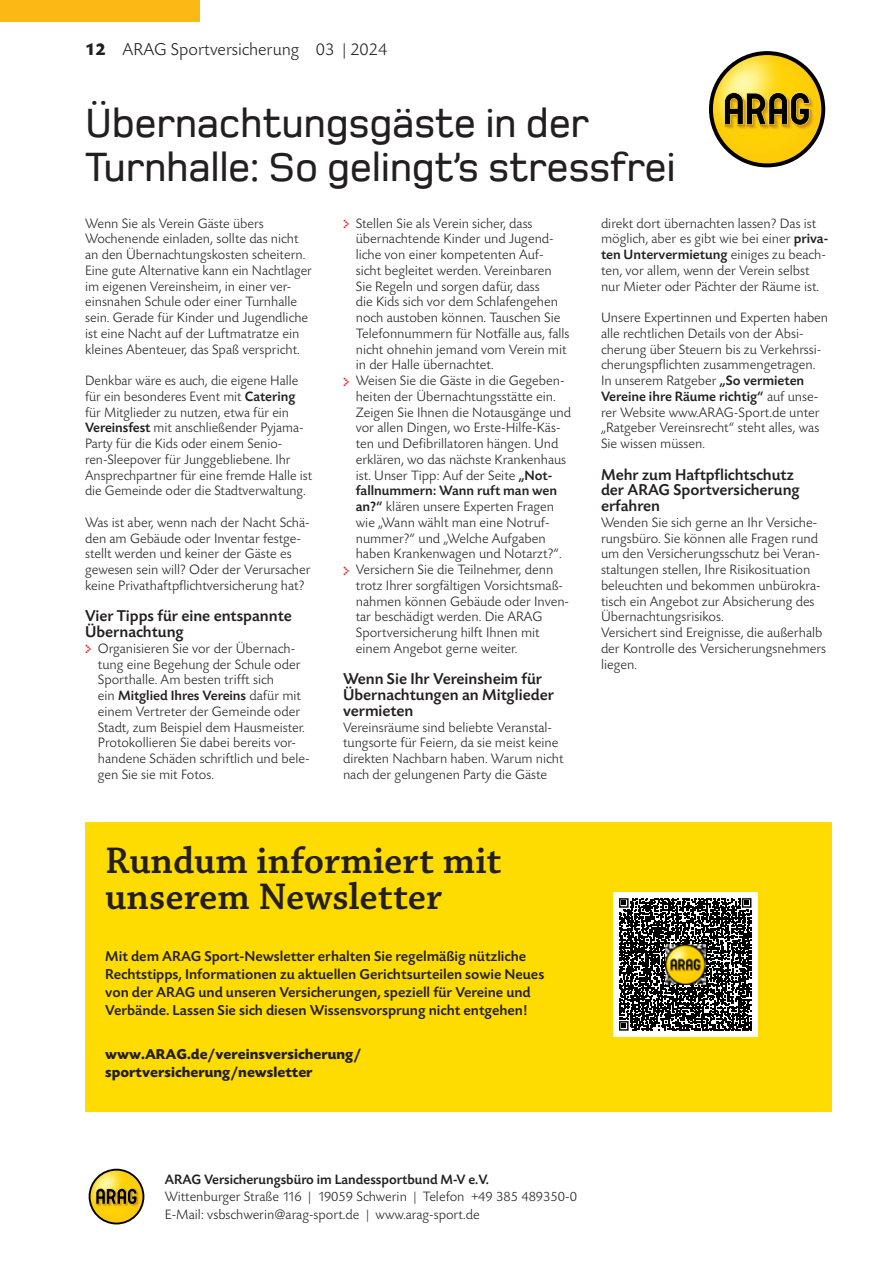
<style>
.page{position:relative;width:893px;height:1263px;background:#fff}
.page>*{position:absolute;margin:0;border:0;box-sizing:border-box;transform-origin:0 0}
.Grundtext_Magazin{font:500 42px/43.5px "Foundry Monoline";letter-spacing:-.01em;color:#231f20}
.Grundtext_Magazin-2{font:600 39px "Chaparral Pro";color:#231f20}
.Grundtext_Magazin-3{font:300 18px "Today SB";color:#231f20}
.Grundtext_Magazin-4{font:500 16.5px/15.8px "Today SB";color:#231f20}
.Grundtext_Magazin-5{font:500 15px/18px "Today SB";color:#231f20}
.Grundtext_Magazin-6{font:700 15px "Today SB";color:#231f20}
.Grundtext_Magazin-7{font:300 14.25px/15.8px "Today SB";color:#231f20}
.t1{font:500 14.25px "Today SB";color:#231f20}
.s1{font-weight:700}
.s2{font-weight:500}
.s3{font-family:"Simple Direction Arrows";font-weight:400;color:#ee1d23}
</style>
<div class="page">
<svg style="left:89px;top:1169px;width:55px;height:55px"></svg>
<img style="left:91px;top:1170px;width:51px;height:52px;border-radius:26px">
<svg style="left:96px;top:1188px;width:41px;height:16px"></svg>
<svg style="left:709px;top:51px;width:116px;height:116px"></svg>
<img style="left:713px;top:55px;width:108px;height:108px;border-radius:54px">
<svg style="left:724px;top:92px;width:85px;height:33px;background:#715d12"></svg>
<div style="left:0;top:0;width:200px;height:21px;background:#fcb814"></div>
<div style="left:85px;top:822px;width:746px;height:289px;background:#ffdc01"></div>
<div style="left:613px;top:892px;width:145px;height:145px;background:#fff"></div>
<svg style="left:619px;top:898px;width:132px;height:133px"></svg>
<img style="left:665px;top:944px;width:40px;height:40px">
<p class="Grundtext_Magazin-3" style="left:85px;top:40px;width:304px"><span class="s1">12</span> ARAG Sportversicherung 03 | 2024</p>
<p class="Grundtext_Magazin" style="left:85px;top:102px;width:592px">Übernachtungsgäste in der<br>Turnhalle: So gelingt’s stressfrei</p>
<p class="Grundtext_Magazin-7" style="left:85px;top:216px;width:228px">Wenn Sie als Verein Gäste übers Wochenende einladen, sollte das nicht an den Übernachtungskosten scheitern.<br>Eine gute Alternative kann ein Nachtlager im eigenen Vereinsheim, in einer ver&shy;einsnahen Schule oder einer Turnhalle sein. Gerade für Kinder und Jugendliche ist eine Nacht auf der Luftmatratze ein kleines Abenteuer, das Spaß verspricht.</p>
<p class="Grundtext_Magazin-7" style="left:85px;top:373px;width:229px">Denkbar wäre es auch, die eigene Halle für ein besonderes Event mit <span class="s2">Catering </span>für Mitglieder zu nutzen, etwa für ein <span class="s2">Vereinsfest</span> mit anschließender Pyjama-Party für die Kids oder einem Senio&shy;ren-Sleepover für Junggebliebene. Ihr Ansprechpartner für eine fremde Halle ist die Gemeinde oder die Stadtverwaltung.</p>
<p class="Grundtext_Magazin-7" style="left:85px;top:515px;width:227px">Was ist aber, wenn nach der Nacht Schä&shy;den am Gebäude oder Inventar festge&shy;stellt werden und keiner der Gäste es gewesen sein will? Oder der Verursacher keine Privathaftpflichtversicherung hat?</p>
<p class="Grundtext_Magazin-4" style="left:85px;top:609px;width:208px">Vier Tipps für eine entspannte<br>Übernachtung</p>
<p class="Grundtext_Magazin-7" style="left:98px;top:641px;width:213px;text-indent:-13px"><span class="s3">y</span> Organisieren Sie vor der Übernach&shy;tung eine Begehung der Schule oder Sporthalle. Am besten trifft sich<br>ein <span class="s2">Mitglied Ihres Vereins</span> dafür mit einem Vertreter der Gemeinde oder Stadt, zum Beispiel dem Hausmeister.<br>Protokollieren Sie dabei bereits vor&shy;handene Schäden schriftlich und bele&shy;gen Sie sie mit Fotos.</p>
<p class="Grundtext_Magazin-7" style="left:356px;top:216px;width:215px;text-indent:-13px"><span class="s3">y</span> Stellen Sie als Verein sicher, dass übernachtende Kinder und Jugend&shy;liche von einer kompetenten Auf&shy;sicht begleitet werden. Vereinbaren Sie Regeln und sorgen dafür, dass<br>die Kids sich vor dem Schlafengehen noch austoben können. Tauschen Sie Telefonnummern für Notfälle aus, falls nicht ohnehin jemand vom Verein mit in der Halle übernachtet.</p>
<p class="Grundtext_Magazin-7" style="left:356px;top:373px;width:217px;text-indent:-13px"><span class="s3">y</span> Weisen Sie die Gäste in die Gegeben&shy;heiten der Übernachtungsstätte ein.<br>Zeigen Sie Ihnen die Notausgänge und vor allen Dingen, wo Erste-Hilfe-Käs&shy;ten und Defibrillatoren hängen. Und erklären, wo das nächste Krankenhaus ist. Unser Tipp: Auf der Seite <span class="s2">„Not&shy;fallnummern: Wann ruft man wen an?“</span> klären unsere Experten Fragen wie „Wann wählt man eine Notruf&shy;nummer?“ und „Welche Aufgaben haben Krankenwagen und Notarzt?“.</p>
<p class="Grundtext_Magazin-7" style="left:356px;top:562px;width:215px;text-indent:-13px"><span class="s3">y</span> Versichern Sie die Teilnehmer, denn trotz Ihrer sorgfältigen Vorsichtsmaß&shy;nahmen können Gebäude oder Inven&shy;tar beschädigt werden. Die ARAG Sportversicherung hilft Ihnen mit einem Angebot gerne weiter.</p>
<p class="Grundtext_Magazin-4" style="left:343px;top:672px;width:212px">Wenn Sie Ihr Vereinsheim für<br>Übernachtungen an Mitglieder vermieten</p>
<p class="Grundtext_Magazin-7" style="left:343px;top:720px;width:222px">Vereinsräume sind beliebte Veranstal&shy;tungsorte für Feiern, da sie meist keine direkten Nachbarn haben. Warum nicht nach der gelungenen Party die Gäste</p>
<p class="Grundtext_Magazin-2" style="left:105px;top:838px;width:398px">Rundum informiert mit</p>
<p class="Grundtext_Magazin-2" style="left:105px;top:874px;width:338px">unserem Newsletter</p>
<p class="Grundtext_Magazin-5" style="left:105px;top:948px;width:441px">Mit dem ARAG Sport-Newsletter erhalten Sie regelmäßig nützliche Rechtstipps, Informationen zu aktuellen Gerichtsurteilen sowie Neues von der ARAG und unseren Versicherungen, speziell für Vereine und Verbände. Lassen Sie sich diesen Wissensvorsprung nicht entgehen!</p>
<p class="Grundtext_Magazin-6" style="left:105px;top:1046px;width:258px">www.ARAG.de/vereinsversicherung/</p>
<p class="Grundtext_Magazin-6" style="left:105px;top:1064px;width:209px">sportversicherung/newsletter</p>
<p class="Grundtext_Magazin-7" style="left:601px;top:216px;width:229px">direkt dort übernachten lassen? Das ist möglich, aber es gibt wie bei einer <span class="s2">priva&shy;ten Untervermietung</span> einiges zu beach&shy;ten, vor allem, wenn der Verein selbst nur Mieter oder Pächter der Räume ist.</p>
<p class="Grundtext_Magazin-7" style="left:601px;top:310px;width:229px">Unsere Expertinnen und Experten haben alle rechtlichen Details von der Absi&shy;cherung über Steuern bis zu Verkehrssi&shy;cherungspflichten zusammengetragen.<br>In unserem Ratgeber <span class="s2">„So vermieten Vereine ihre Räume richtig“</span> auf unse&shy;rer Website www.ARAG-Sport.de unter „Ratgeber Vereinsrecht“ steht alles, was Sie wissen müssen.</p>
<p class="Grundtext_Magazin-4" style="left:601px;top:467px;width:200px">Mehr zum Haftpflichtschutz der ARAG Sportversicherung erfahren</p>
<p class="Grundtext_Magazin-7" style="left:601px;top:515px;width:221px">Wenden Sie sich gerne an Ihr Versiche&shy;rungsbüro. Sie können alle Fragen rund um den Versicherungsschutz bei Veran&shy;staltungen stellen, Ihre Risikosituation beleuchten und bekommen unbürokra&shy;tisch ein Angebot zur Absicherung des Übernachtungsrisikos.</p>
<p class="Grundtext_Magazin-7" style="left:601px;top:625px;width:227px">Versichert sind Ereignisse, die außerhalb der Kontrolle des Versicherungsnehmers liegen.</p>
<p class="t1" style="left:165px;top:1172px;width:326px">ARAG Versicherungsbüro im Landessportbund M-V e.V.</p>
<p class="Grundtext_Magazin-7" style="left:165px;top:1189px;width:414px;line-height:17.2px">Wittenburger Straße 116 | 19059 Schwerin | Telefon +49 385 489350-0<br>E-Mail: vsbschwerin@arag-sport.de | www.arag-sport.de</p>
</div>
